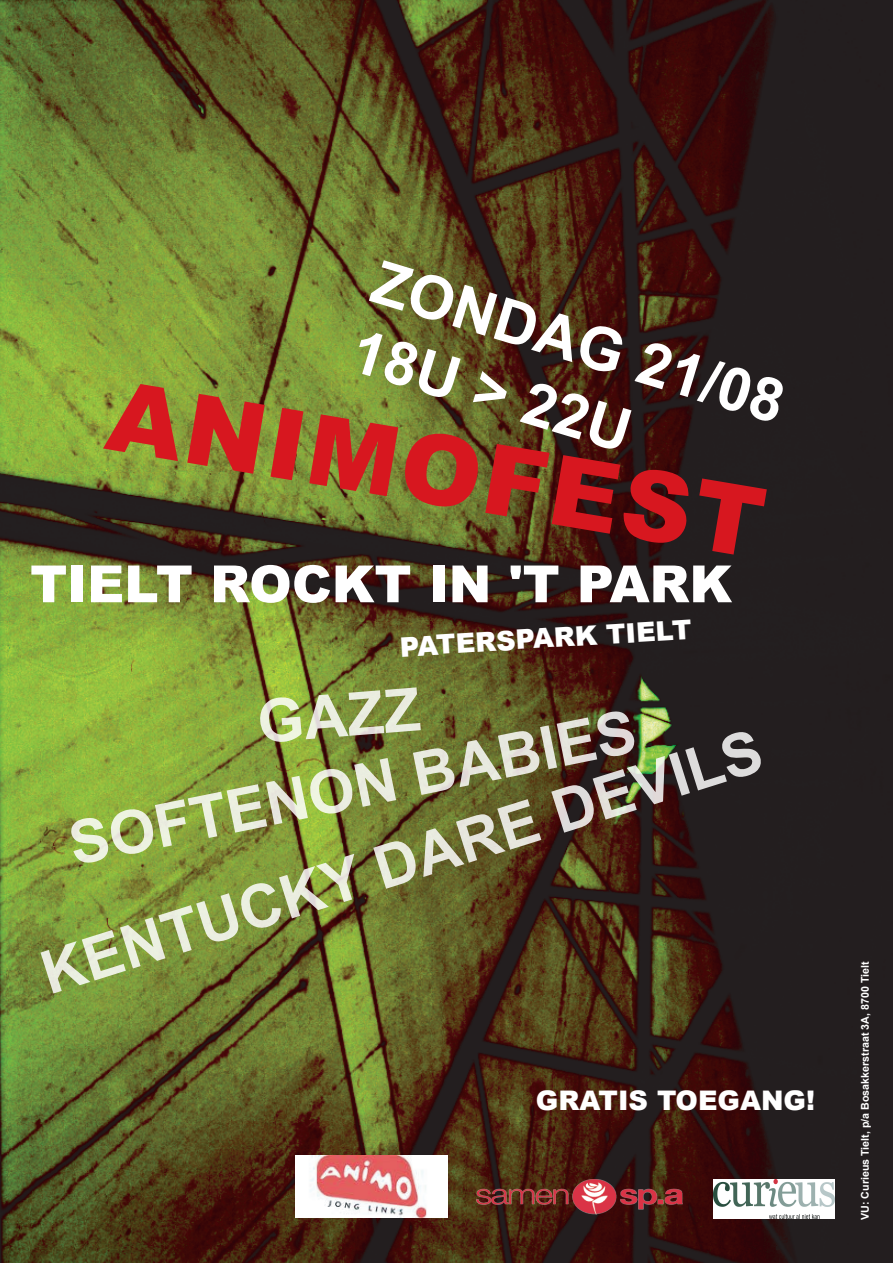
<style>
.page{position:relative;width:893px;height:1263px;background:#fff}
.page>*{position:absolute;margin:0;border:0;box-sizing:border-box;transform-origin:0 0}
.t1{font:900 97.5px "Arial";color:#d7171f}
.t2{font:700 60px/72.3px "Arial";color:#fff}
.t3{font:900 51.3px "Arial";color:#fff}
.t4{font:900 27px "Arial";color:#fff}
.t5{font:700 10.65px "Arial";color:#fff}
</style>
<div class="page">
<img style="left:0;top:0;width:893px;height:1263px">
<img style="left:713px;top:1179px;width:121px;height:39px">
<img style="left:295px;top:1155px;width:153px;height:62px">
<img style="left:471px;top:1176px;width:215px;height:41px">
<p class="t2" style="left:385px;top:245px;width:428px;rotate:17deg">ZONDAG 21/08<br>18U &gt; 22U</p>
<h1 class="t1" style="left:119px;top:358px;width:665px;rotate:10deg">ANIMOFEST</h1>
<p class="t3" style="left:30px;top:555px;width:703px">TIELT ROCKT IN 'T PARK</p>
<p class="t4" style="left:399px;top:633px;width:294px;rotate:-4deg">PATERSPARK TIELT</p>
<p class="t2" style="left:254px;top:686px;width:165px;rotate:-5deg">GAZZ</p>
<p class="t2" style="left:63px;top:807px;width:578px;rotate:-11deg">SOFTENON BABIES</p>
<p class="t2" style="left:32px;top:937px;width:754px;rotate:-17deg">KENTUCKY DARE DEVILS</p>
<p class="t4" style="left:536px;top:1086px;width:281px">GRATIS TOEGANG!</p>
<p class="t5" style="left:859px;top:1220px;width:260px;rotate:-90deg">VU: Curieus Tielt, p/a Bosakkerstraat 3A, 8700 Tielt</p>
</div>
